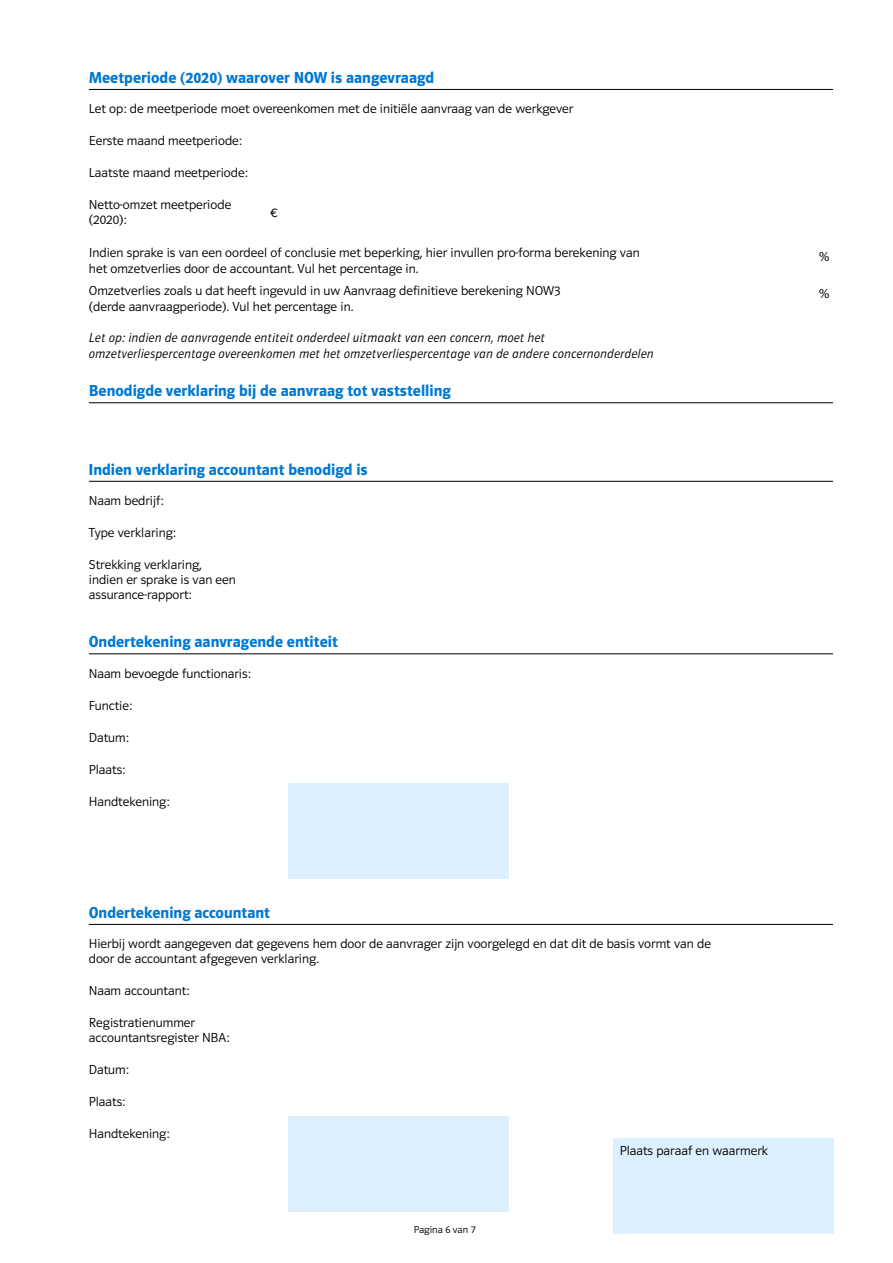
<style>
.page{position:relative;width:893px;height:1263px;background:#fff}
.page>*{position:absolute;margin:0;border:0;box-sizing:border-box;transform-origin:0 0}
.t1{font:700 16.5px "UWV Sans 2010";color:#0078d2}
.t2{font:300 13.5px/15px "UWV Sans 2010";color:#000}
.t3{font:italic 300 13.5px/15.8px "UWV Sans 2010";color:#000}
.t4{font:300 10.5px "UWV Sans 2010";color:#000}
</style>
<div class="page">
<hr style="left:89px;top:89px;width:744px;height:1px;background:#000">
<hr style="left:89px;top:402px;width:744px;height:1px;background:#000">
<hr style="left:89px;top:481px;width:744px;height:1px;background:#000">
<hr style="left:89px;top:653px;width:744px;height:1px;background:#000">
<hr style="left:89px;top:924px;width:744px;height:1px;background:#000">
<div style="left:613px;top:1138px;width:220px;height:95px;background:#dcf0ff"></div>
<div style="left:288px;top:784px;width:221px;height:95px;background:#dcf0ff"></div>
<div style="left:288px;top:1116px;width:221px;height:95px;background:#dcf0ff"></div>
<p class="t1" style="left:89px;top:69px;width:347px">Meetperiode (2020) waarover NOW is aangevraagd</p>
<p class="t2" style="left:89px;top:102px;width:486px">Let op: de meetperiode moet overeenkomen met de initiële aanvraag van de werkgever</p>
<p class="t2" style="left:89px;top:134px;width:155px">Eerste maand meetperiode:</p>
<p class="t2" style="left:89px;top:166px;width:161px">Laatste maand meetperiode:</p>
<p class="t2" style="left:89px;top:198px;width:144px">Netto-omzet meetperiode (2020):</p>
<p class="t2" style="left:89px;top:245px;width:552px;line-height:15.8px">Indien sprake is van een oordeel of conclusie met beperking, hier invullen pro-forma berekening van het omzetverlies door de accountant. Vul het percentage in.</p>
<p class="t2" style="left:89px;top:283px;width:473px;line-height:15.8px">Omzetverlies zoals u dat heeft ingevuld in uw Aanvraag definitieve berekening NOW3 (derde aanvraagperiode). Vul het percentage in.</p>
<p class="t3" style="left:89px;top:330px;width:566px">Let op: indien de aanvragende entiteit onderdeel uitmaakt van een concern, moet het omzetverliespercentage overeenkomen met het omzetverliespercentage van de andere concernonderdelen</p>
<p class="t1" style="left:89px;top:382px;width:363px">Benodigde verklaring bij de aanvraag tot vaststelling</p>
<p class="t2" style="left:270px;top:205px;width:9px">€</p>
<p class="t1" style="left:89px;top:460px;width:281px">Indien verklaring accountant benodigd is</p>
<p class="t2" style="left:89px;top:493px;width:76px">Naam bedrijf:</p>
<p class="t2" style="left:89px;top:525px;width:89px">Type verklaring:</p>
<p class="t2" style="left:89px;top:557px;width:149px">Strekking verklaring, indien er sprake is van een assurance-rapport:</p>
<p class="t1" style="left:89px;top:633px;width:250px">Ondertekening aanvragende entiteit</p>
<p class="t2" style="left:89px;top:666px;width:164px">Naam bevoegde functionaris:</p>
<p class="t2" style="left:89px;top:698px;width:45px">Functie:</p>
<p class="t2" style="left:89px;top:730px;width:42px">Datum:</p>
<p class="t2" style="left:89px;top:762px;width:38px">Plaats:</p>
<p class="t2" style="left:89px;top:794px;width:82px">Handtekening:</p>
<p class="t1" style="left:89px;top:903px;width:183px">Ondertekening accountant</p>
<p class="t2" style="left:89px;top:936px;width:624px">Hierbij wordt aangegeven dat gegevens hem door de aanvrager zijn voorgelegd en dat dit de basis vormt van de door de accountant afgegeven verklaring.</p>
<p class="t2" style="left:89px;top:983px;width:102px">Naam accountant:</p>
<p class="t2" style="left:89px;top:1015px;width:142px">Registratienummer accountantsregister NBA:</p>
<p class="t2" style="left:89px;top:1062px;width:42px">Datum:</p>
<p class="t2" style="left:89px;top:1094px;width:38px">Plaats:</p>
<p class="t2" style="left:89px;top:1126px;width:82px">Handtekening:</p>
<p class="t4" style="left:414px;top:1224px;width:64px">Pagina 6 van 7</p>
<p class="t2" style="left:620px;top:1143px;width:150px">Plaats paraaf en waarmerk</p>
<p class="t2" style="left:819px;top:250px;width:12px">%</p>
<p class="t2" style="left:819px;top:287px;width:12px">%</p>
</div>
